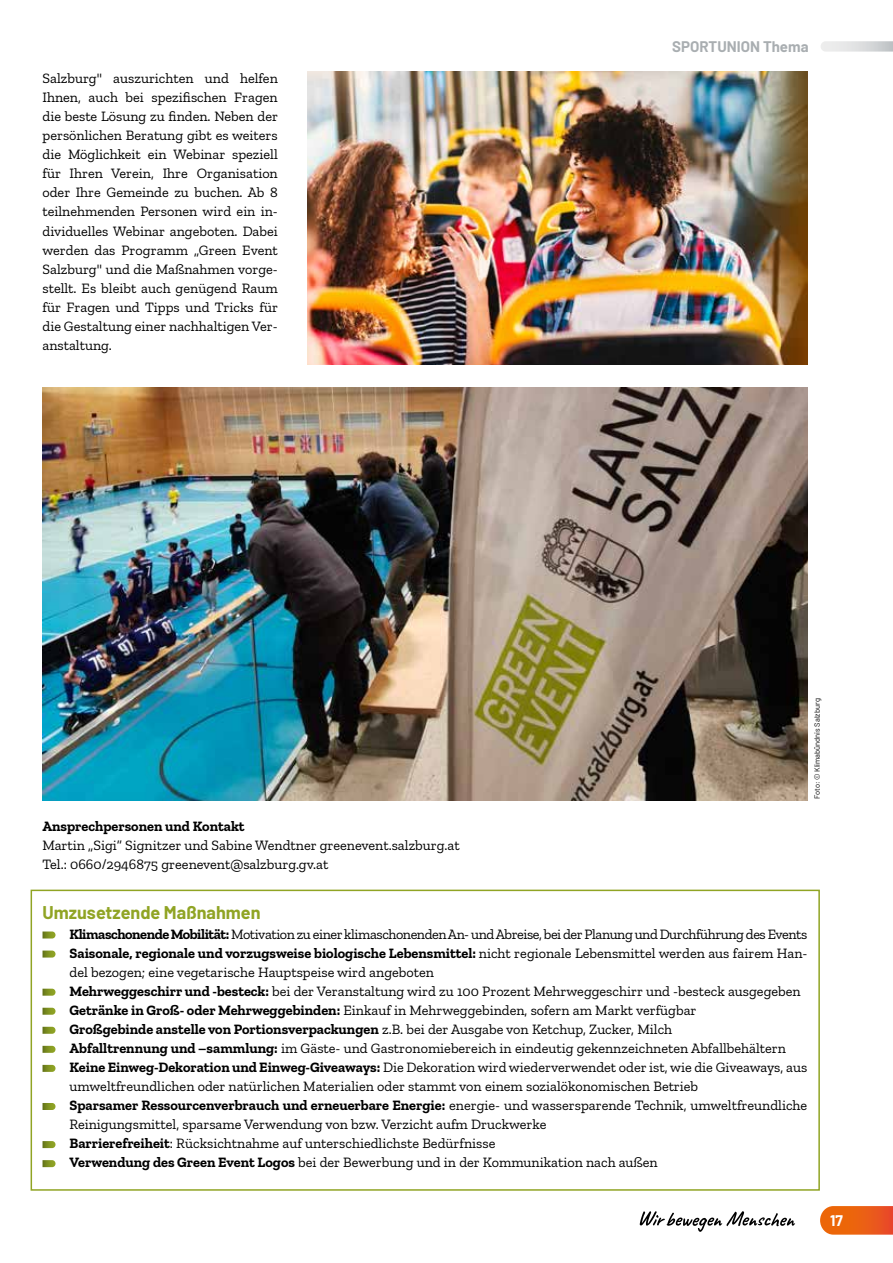
<style>
.page{position:relative;width:893px;height:1263px;background:#fff}
.page>*{position:absolute;margin:0;border:0;box-sizing:border-box;transform-origin:0 0}
.t1{font:700 18px "Barlow";color:#90a424}
.t2{font:700 15px "Barlow";color:#a9aeb1}
.t3{font:700 15px "Barlow";color:#fff}
.t4{font:14.25px/19px "Zilla Slab";color:#000}
.t5{font:700 14.25px "Zilla Slab";color:#000}
.t6{font:7.5px "Barlow";color:#000}
.s1{font-weight:700}
</style>
<div class="page">
<img style="left:42px;top:388px;width:765px;height:412px">
<div style="left:31px;top:890px;width:789px;height:301px;border:2px solid #90a424"></div>
<img style="left:308px;top:72px;width:500px;height:292px">
<svg style="left:43px;top:931px;width:13px;height:7px"></svg>
<svg style="left:43px;top:950px;width:13px;height:7px"></svg>
<svg style="left:43px;top:989px;width:13px;height:7px"></svg>
<svg style="left:43px;top:1008px;width:13px;height:7px"></svg>
<svg style="left:43px;top:1027px;width:13px;height:7px"></svg>
<svg style="left:43px;top:1046px;width:13px;height:7px"></svg>
<svg style="left:43px;top:1065px;width:13px;height:7px"></svg>
<svg style="left:43px;top:1103px;width:13px;height:7px"></svg>
<svg style="left:43px;top:1141px;width:13px;height:7px"></svg>
<svg style="left:43px;top:1160px;width:13px;height:7px"></svg>
<svg style="left:821px;top:41px;width:72px;height:11px"></svg>
<svg style="left:639px;top:1206px;width:254px;height:29px"></svg>
<p class="t4" style="left:43px;top:69px;width:237px;text-align:justify">Salzburg" auszurichten und helfen Ihnen, auch bei spezifischen Fragen die beste Lösung zu finden. Neben der persönlichen Beratung gibt es weiters die Möglichkeit ein Webinar speziell für Ihren Verein, Ihre Organisation oder Ihre Gemeinde zu buchen. Ab 8 teilnehmenden Personen wird ein in&shy;dividuelles Webinar angeboten. Dabei werden das Programm „Green Event Salzburg" und die Maßnahmen vorge&shy;stellt. Es bleibt auch genügend Raum für Fragen und Tipps und Tricks für die Gestaltung einer nachhaltigen Ver&shy;anstaltung.</p>
<p class="t2" style="left:672px;top:35px;width:138px">SPORTUNION Thema</p>
<p class="t6" style="left:812px;top:799px;width:102px;rotate:-90deg">Foto: © Klimabündnis Salzburg</p>
<p class="t5" style="left:42px;top:818px;width:204px">Ansprechpersonen und Kontakt</p>
<p class="t4" style="left:42px;top:836px;width:419px">Martin „Sigi“ Signitzer und Sabine Wendtner greenevent.salzburg.at<br>Tel.: 0660/2946875 greenevent@salzburg.gv.at</p>
<p class="t1" style="left:43px;top:900px;width:219px">Umzusetzende Maßnahmen</p>
<p class="t4" style="left:70px;top:924px;width:739px"><span class="s1">Klimaschonende Mobilität:</span> Motivation zu einer klimaschonenden An- und Abreise, bei der Planung und Durchführung des Events <span class="s1">Saisonale, regionale und vorzugsweise biologische Lebensmittel:</span> nicht regionale Lebensmittel werden aus fairem Han&shy;del bezogen; eine vegetarische Hauptspeise wird angeboten<br><span class="s1">Mehrweggeschirr und -besteck:</span> bei der Veranstaltung wird zu 100 Prozent Mehrweggeschirr und -besteck ausgegeben <span class="s1">Getränke in Groß- oder Mehrweggebinden:</span> Einkauf in Mehrweggebinden, sofern am Markt verfügbar<br><span class="s1">Großgebinde anstelle von Portionsverpackungen</span> z.B. bei der Ausgabe von Ketchup, Zucker, Milch<br><span class="s1">Abfalltrennung und –sammlung:</span> im Gäste- und Gastronomiebereich in eindeutig gekennzeichneten Abfallbehältern <span class="s1">Keine Einweg-Dekoration und Einweg-Giveaways:</span> Die Dekoration wird wiederverwendet oder ist, wie die Giveaways, aus umweltfreundlichen oder natürlichen Materialien oder stammt von einem sozialökonomischen Betrieb<br><span class="s1">Sparsamer Ressourcenverbrauch und erneuerbare Energie:</span> energie- und wassersparende Technik, umweltfreundliche Reinigungsmittel, sparsame Verwendung von bzw. Verzicht aufm Druckwerke<br><span class="s1">Barrierefreiheit</span>: Rücksichtnahme auf unterschiedlichste Bedürfnisse<br><span class="s1">Verwendung des Green Event Logos</span> bei der Bewerbung und in der Kommunikation nach außen</p>
<p class="t3" style="left:830px;top:1209px;width:14px">17</p>
</div>
